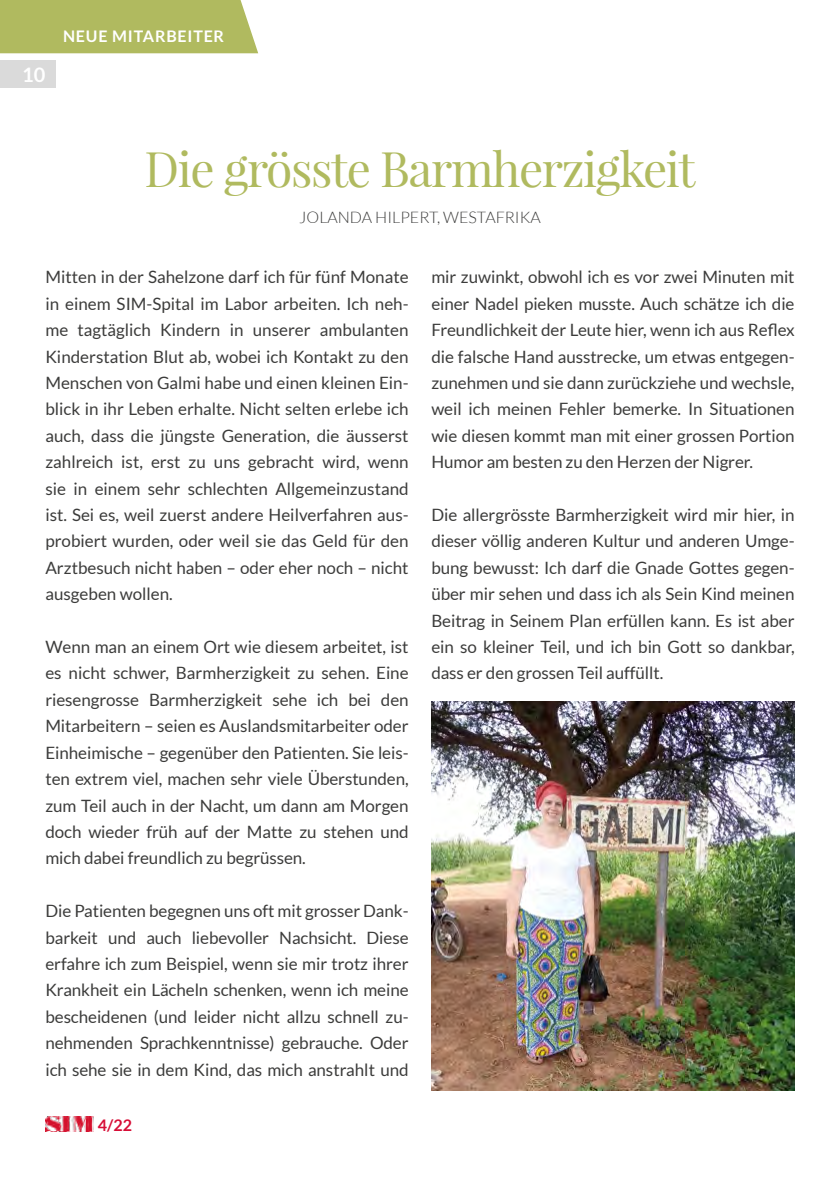
<style>
.page{position:relative;width:840px;height:1191px;background:#fff}
.page>*{position:absolute;margin:0;border:0;box-sizing:border-box;transform-origin:0 0}
.t1{font:48px "Playfair Display";letter-spacing:-.03em;color:#b0ba5f}
.t2{font:700 20px "Lato";color:#fff}
.t3{font:17px/26.4px "Lato";letter-spacing:-.005em;color:#3c3c3b;text-align:justify}
.t4{font:300 16px "Lato";color:#3c3c3b}
.t5{font:700 16px "Lato";letter-spacing:.05em;color:#fff}
.t6{font:700 16px "Lato";color:#d70d36}
</style>
<div class="page">
<img style="left:431px;top:702px;width:363px;height:388px">
<div style="left:0;top:60px;width:55px;height:28px;background:#dadada"></div>
<div style="left:0;top:0;width:258px;height:53px;background:#b0ba5f"></div>
<img style="left:45px;top:1116px;width:48px;height:15px">
<p class="t2" style="left:22px;top:63px;width:25px">10</p>
<p class="t5" style="left:63px;top:27px;width:162px">NEUE MITARBEITER</p>
<h1 class="t1" style="left:144px;top:139px;width:552px">Die grösste Barmherzigkeit</h1>
<p class="t4" style="left:299px;top:209px;width:243px">JOLANDA HILPERT, WESTAFRIKA</p>
<p class="t3" style="left:45px;top:264px;width:364px">Mitten in der Sahelzone darf ich für fünf Monate in einem SIM-Spital im Labor arbeiten. Ich neh&shy;me tagtäglich Kindern in unserer ambulanten Kinderstation Blut ab, wobei ich Kontakt zu den Menschen von Galmi habe und einen kleinen Ein&shy;blick in ihr Leben erhalte. Nicht selten erlebe ich auch, dass die jüngste Generation, die äusserst zahlreich ist, erst zu uns gebracht wird, wenn sie in einem sehr schlechten Allgemeinzustand ist. Sei es, weil zuerst andere Heilverfahren aus&shy;probiert wurden, oder weil sie das Geld für den Arztbesuch nicht haben – oder eher noch – nicht ausgeben wollen.</p>
<p class="t3" style="left:45px;top:633px;width:364px">Wenn man an einem Ort wie diesem arbeitet, ist es nicht schwer, Barmherzigkeit zu sehen. Eine riesengrosse Barmherzigkeit sehe ich bei den Mitarbeitern – seien es Auslandsmitarbeiter oder Einheimische – gegenüber den Patienten. Sie leis&shy;ten extrem viel, machen sehr viele Überstunden, zum Teil auch in der Nacht, um dann am Morgen doch wieder früh auf der Matte zu stehen und mich dabei freundlich zu begrüssen.</p>
<p class="t3" style="left:45px;top:897px;width:364px">Die Patienten begegnen uns oft mit grosser Dank&shy;barkeit und auch liebevoller Nachsicht. Diese erfahre ich zum Beispiel, wenn sie mir trotz ihrer Krankheit ein Lächeln schenken, wenn ich meine bescheidenen (und leider nicht allzu schnell zu&shy;nehmenden Sprachkenntnisse) gebrauche. Oder ich sehe sie in dem Kind, das mich anstrahlt und</p>
<p class="t6" style="left:98px;top:1116px;width:36px">4/22</p>
<p class="t3" style="left:431px;top:264px;width:364px">mir zuwinkt, obwohl ich es vor zwei Minuten mit einer Nadel pieken musste. Auch schätze ich die Freundlichkeit der Leute hier, wenn ich aus Reflex die falsche Hand ausstrecke, um etwas entgegen&shy;zunehmen und sie dann zurückziehe und wechsle, weil ich meinen Fehler bemerke. In Situationen wie diesen kommt man mit einer grossen Portion Humor am besten zu den Herzen der Nigrer.</p>
<p class="t3" style="left:431px;top:501px;width:364px">Die allergrösste Barmherzigkeit wird mir hier, in dieser völlig anderen Kultur und anderen Umge&shy;bung bewusst: Ich darf die Gnade Gottes gegen&shy;über mir sehen und dass ich als Sein Kind meinen Beitrag in Seinem Plan erfüllen kann. Es ist aber ein so kleiner Teil, und ich bin Gott so dankbar, dass er den grossen Teil auffüllt.</p>
</div>
